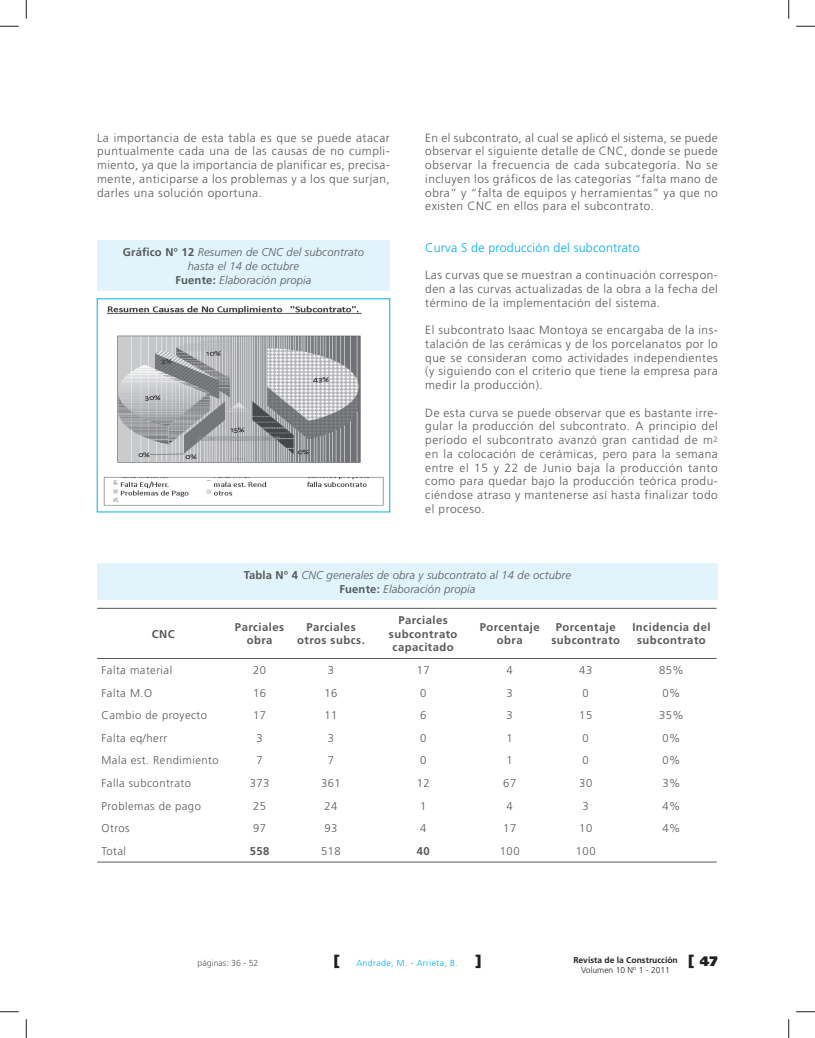
<style>
.page{position:relative;width:815px;height:1038px;background:#fff}
.page>*{position:absolute;margin:0;border:0;box-sizing:border-box;transform-origin:0 0}
.t1{font:900 13.75px "Frutiger";color:#231f20}
.t2{font:300 12.5px "Frutiger";letter-spacing:.015em;color:#00aeef}
.t3{font:300 11.88px/13.8px "Frutiger";letter-spacing:.045em;color:#57585a;text-align:justify}
.t4{font:300 11.25px "Frutiger";letter-spacing:.045em;color:#57585a}
.t5{font:italic 300 11.25px/13.8px "Frutiger";letter-spacing:.015em;color:#57585a;text-align:center}
.t6{font:700 11.25px/13.8px "Frutiger";letter-spacing:.045em;color:#57585a;text-align:center}
.t7{font:300 8.75px "Frutiger";letter-spacing:.045em;color:#00aeef}
.t8{font:300 8.75px "Frutiger";color:#57585a}
.t9{font:700 8.5px/9.6px "Frutiger";color:#231f20;text-align:center}
.s1{font-weight:700;font-style:normal}
.s2{font-size:15px}
.s3{font-weight:300}
</style>
<div class="page">
<div style="left:97px;top:241px;width:292px;height:50px;background:#e1f4fc"></div>
<img style="left:104px;top:306px;width:279px;height:199px">
<hr style="left:97px;top:608px;width:619px;height:1px;background:#57585a">
<hr style="left:97px;top:658px;width:619px;height:1px;background:#57585a">
<hr style="left:97px;top:861px;width:619px;height:1px;background:#57585a">
<div style="left:97px;top:563px;width:620px;height:37px;background:#e1f4fc"></div>
<svg style="left:0;top:25px;width:19px;height:2px"></svg>
<svg style="left:796px;top:25px;width:18px;height:2px"></svg>
<svg style="left:0;top:1011px;width:19px;height:1px"></svg>
<svg style="left:796px;top:1011px;width:18px;height:1px"></svg>
<svg style="left:25px;top:0;width:2px;height:19px"></svg>
<svg style="left:25px;top:1019px;width:2px;height:19px"></svg>
<svg style="left:788px;top:0;width:1px;height:19px"></svg>
<svg style="left:788px;top:1019px;width:1px;height:19px"></svg>
<p class="t3" style="left:97px;top:131px;width:294px">La importancia de esta tabla es que se puede atacar puntualmente cada una de las causas de no cumpli&shy;miento, ya que la importancia de planificar es, precisa&shy;mente, anticiparse a los problemas y a los que surjan, darles una solución oportuna.</p>
<p class="t5" style="left:123px;top:246px;width:243px"><span class="s1">Gráfico N° 12</span> Resumen de CNC del subcontrato hasta el 14 de octubre<br><span class="s1">Fuente:</span> Elaboración propia</p>
<p class="t3" style="left:425px;top:131px;width:294px">En el subcontrato, al cual se aplicó el sistema, se puede observar el siguiente detalle de CNC, donde se puede observar la frecuencia de cada subcategoría. No se incluyen los gráficos de las categorías “falta mano de obra” y “falta de equipos y herramientas” ya que no existen CNC en ellos para el subcontrato.</p>
<p class="t2" style="left:425px;top:242px;width:216px">Curva S de producción del subcontrato</p>
<p class="t3" style="left:425px;top:269px;width:294px">Las curvas que se muestran a continuación correspon&shy;den a las curvas actualizadas de la obra a la fecha del término de la implementación del sistema.</p>
<p class="t3" style="left:425px;top:324px;width:294px">El subcontrato Isaac Montoya se encargaba de la ins&shy;talación de las cerámicas y de los porcelanatos por lo que se consideran como actividades independientes (y siguiendo con el criterio que tiene la empresa para medir la producción).</p>
<p class="t3" style="left:425px;top:406px;width:294px">De esta curva se puede observar que es bastante irre&shy;gular la producción del subcontrato. A principio del período el subcontrato avanzó gran cantidad de m<sup>2 </sup>en la colocación de cerámicas, pero para la semana entre el 15 y 22 de Junio baja la producción tanto como para quedar bajo la producción teórica produ&shy;ciéndose atraso y mantenerse así hasta finalizar todo el proceso.</p>
<p class="t5" style="left:244px;top:569px;width:328px"><span class="s1">Tabla N° 4</span> CNC generales de obra y subcontrato al 14 de octubre<br><span class="s1">Fuente:</span> Elaboración propia</p>
<p class="t6" style="left:152px;top:627px;width:24px">CNC</p>
<p class="t6" style="left:235px;top:621px;width:51px">Parciales obra</p>
<p class="t6" style="left:297px;top:621px;width:69px">Parciales otros subcs.</p>
<p class="t6" style="left:389px;top:614px;width:70px">Parciales subcontrato capacitado</p>
<p class="t6" style="left:479px;top:621px;width:61px">Porcentaje obra</p>
<p class="t6" style="left:551px;top:621px;width:70px">Porcentaje subcontrato</p>
<p class="t6" style="left:632px;top:621px;width:80px">Incidencia del subcontrato</p>
<p class="t4" style="left:101px;top:665px;width:72px">Falta material</p>
<p class="t4" style="left:253px;top:665px;width:14px">20</p>
<p class="t4" style="left:328px;top:665px;width:8px">3</p>
<p class="t4" style="left:416px;top:665px;width:14px">17</p>
<p class="t4" style="left:506px;top:665px;width:8px">4</p>
<p class="t4" style="left:579px;top:665px;width:14px">43</p>
<p class="t4" style="left:659px;top:665px;width:26px">85%</p>
<p class="t4" style="left:101px;top:688px;width:52px">Falta M.O</p>
<p class="t4" style="left:253px;top:688px;width:14px">16</p>
<p class="t4" style="left:324px;top:688px;width:14px">16</p>
<p class="t4" style="left:420px;top:688px;width:8px">0</p>
<p class="t4" style="left:506px;top:688px;width:8px">3</p>
<p class="t4" style="left:582px;top:688px;width:8px">0</p>
<p class="t4" style="left:662px;top:688px;width:19px">0%</p>
<p class="t4" style="left:101px;top:711px;width:107px">Cambio de proyecto</p>
<p class="t4" style="left:253px;top:711px;width:14px">17</p>
<p class="t4" style="left:324px;top:711px;width:14px">11</p>
<p class="t4" style="left:420px;top:711px;width:8px">6</p>
<p class="t4" style="left:506px;top:711px;width:8px">3</p>
<p class="t4" style="left:579px;top:711px;width:14px">15</p>
<p class="t4" style="left:659px;top:711px;width:26px">35%</p>
<p class="t4" style="left:101px;top:733px;width:67px">Falta eq/herr</p>
<p class="t4" style="left:256px;top:733px;width:8px">3</p>
<p class="t4" style="left:328px;top:733px;width:8px">3</p>
<p class="t4" style="left:420px;top:733px;width:8px">0</p>
<p class="t4" style="left:506px;top:733px;width:8px">1</p>
<p class="t4" style="left:582px;top:733px;width:8px">0</p>
<p class="t4" style="left:662px;top:733px;width:19px">0%</p>
<p class="t4" style="left:101px;top:756px;width:119px">Mala est. Rendimiento</p>
<p class="t4" style="left:256px;top:756px;width:8px">7</p>
<p class="t4" style="left:328px;top:756px;width:8px">7</p>
<p class="t4" style="left:420px;top:756px;width:8px">0</p>
<p class="t4" style="left:506px;top:756px;width:8px">1</p>
<p class="t4" style="left:582px;top:756px;width:8px">0</p>
<p class="t4" style="left:662px;top:756px;width:19px">0%</p>
<p class="t4" style="left:101px;top:778px;width:91px">Falla subcontrato</p>
<p class="t4" style="left:250px;top:778px;width:21px">373</p>
<p class="t4" style="left:321px;top:778px;width:21px">361</p>
<p class="t4" style="left:416px;top:778px;width:14px">12</p>
<p class="t4" style="left:503px;top:778px;width:14px">67</p>
<p class="t4" style="left:579px;top:778px;width:14px">30</p>
<p class="t4" style="left:662px;top:778px;width:19px">3%</p>
<p class="t4" style="left:101px;top:801px;width:101px">Problemas de pago</p>
<p class="t4" style="left:253px;top:801px;width:14px">25</p>
<p class="t4" style="left:324px;top:801px;width:14px">24</p>
<p class="t4" style="left:420px;top:801px;width:8px">1</p>
<p class="t4" style="left:506px;top:801px;width:8px">4</p>
<p class="t4" style="left:582px;top:801px;width:8px">3</p>
<p class="t4" style="left:662px;top:801px;width:19px">4%</p>
<p class="t4" style="left:101px;top:824px;width:29px">Otros</p>
<p class="t4" style="left:253px;top:824px;width:14px">97</p>
<p class="t4" style="left:324px;top:824px;width:14px">93</p>
<p class="t4" style="left:420px;top:824px;width:8px">4</p>
<p class="t4" style="left:503px;top:824px;width:14px">17</p>
<p class="t4" style="left:579px;top:824px;width:14px">10</p>
<p class="t4" style="left:662px;top:824px;width:19px">4%</p>
<p class="t4" style="left:101px;top:846px;width:26px">Total</p>
<p class="t6" style="left:250px;top:845px;width:21px">558</p>
<p class="t4" style="left:321px;top:846px;width:21px">518</p>
<p class="t6" style="left:416px;top:845px;width:14px">40</p>
<p class="t4" style="left:499px;top:846px;width:21px">100</p>
<p class="t4" style="left:575px;top:846px;width:21px">100</p>
<p class="t8" style="left:197px;top:959px;width:62px">páginas: 36 - 52</p>
<p class="t1" style="left:688px;top:956px;width:31px"><span class="s2">[</span> 47</p>
<p class="t9" style="left:573px;top:955px;width:106px">Revista de la Construcción<br><span class="s3">Volumen 10 N</span><sup>o</sup> <span class="s3">1 - 2011</span></p>
<p class="t7" style="left:356px;top:959px;width:103px">Andrade, M. - Arrieta, B.</p>
</div>
